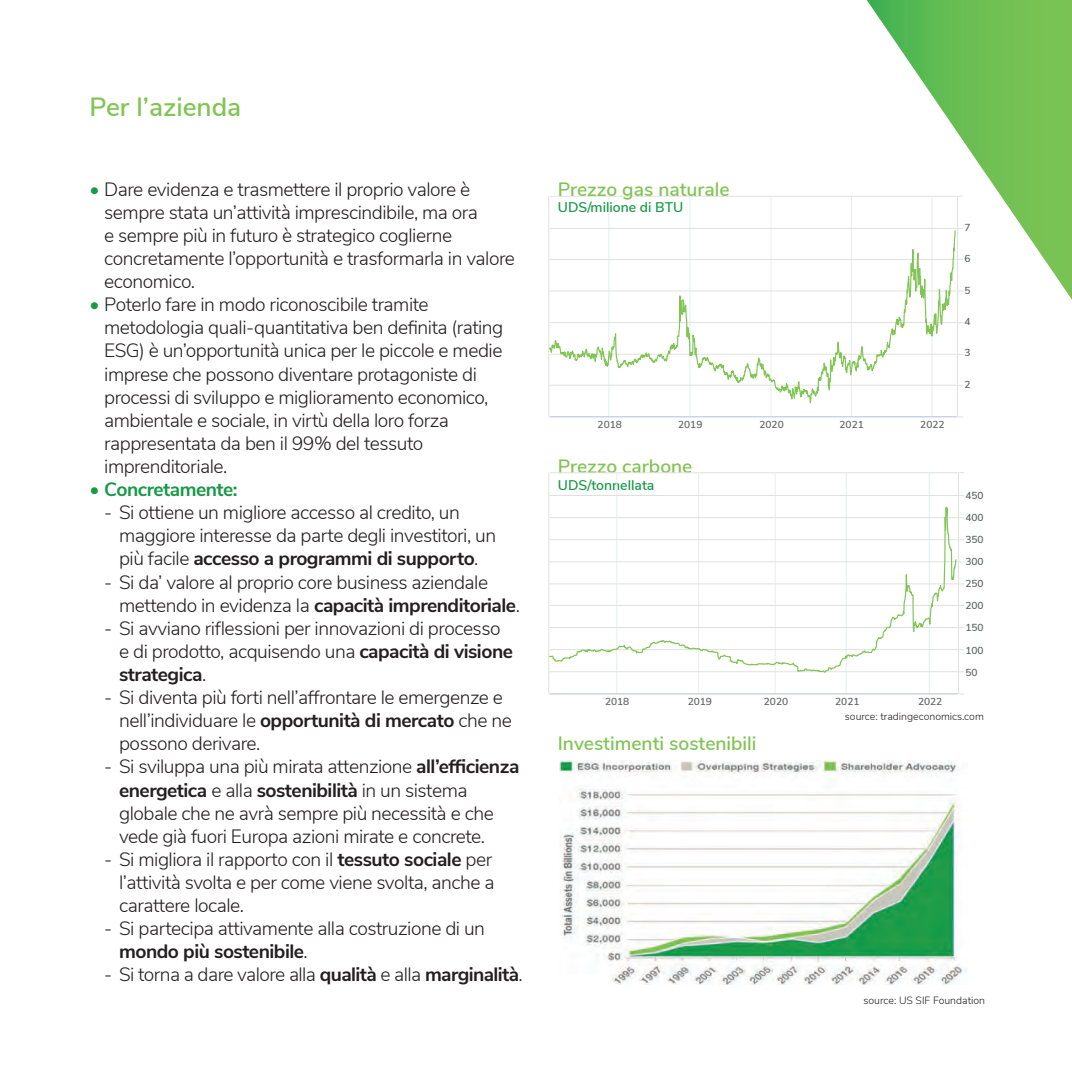
<style>
.page{position:relative;width:1072px;height:1072px;background:#fff}
.page>*{position:absolute;margin:0;border:0;box-sizing:border-box;transform-origin:0 0}
.t1{font:600 26.25px "Nunito Sans";color:#81c454}
.t2{font:300 19.25px/23.1px "Nunito Sans";letter-spacing:-.025em;color:#231f20}
.t3{font:600 19.25px "Nunito Sans";color:#81c454}
.t4{font:700 19.25px "Nunito Sans";letter-spacing:-.025em;color:#179947}
.t5{font:600 14px "Nunito Sans";color:#179947}
.t6{font:300 10.5px "Nunito Sans";color:#231f20}
.t7{font:600 10.15px "Nunito Sans";color:#5e6262}
.s1{color:#179947}
.s2{font-weight:300}
.s3{font-weight:700}
</style>
<div class="page">
<svg style="left:867px;top:0;width:204px;height:298px"></svg>
<hr style="left:608px;top:196px;width:1px;height:220px;background:#e5eef0">
<hr style="left:689px;top:196px;width:1px;height:220px;background:#e5eef0">
<hr style="left:770px;top:196px;width:1px;height:220px;background:#e5eef0">
<hr style="left:851px;top:196px;width:1px;height:220px;background:#e5eef0">
<hr style="left:931px;top:196px;width:1px;height:220px;background:#e5eef0">
<hr style="left:549px;top:416px;width:407px;height:1px;background:#bfcde5">
<hr style="left:548px;top:196px;width:1px;height:220px;background:#e0e1df">
<svg style="left:549px;top:196px;width:407px;height:216px"></svg>
<hr style="left:957px;top:196px;width:1px;height:220px;background:#e0e1df">
<hr style="left:616px;top:473px;width:1px;height:220px;background:#e5eef0">
<hr style="left:698px;top:473px;width:1px;height:220px;background:#e5eef0">
<hr style="left:774px;top:473px;width:1px;height:220px;background:#e5eef0">
<hr style="left:846px;top:473px;width:1px;height:220px;background:#e5eef0">
<hr style="left:929px;top:473px;width:1px;height:220px;background:#e5eef0">
<hr style="left:549px;top:472px;width:408px;height:1px;background:#e0e1df">
<hr style="left:549px;top:693px;width:408px;height:1px;background:#bfcde5">
<hr style="left:548px;top:473px;width:1px;height:220px;background:#e0e1df">
<svg style="left:549px;top:473px;width:408px;height:200px"></svg>
<hr style="left:958px;top:473px;width:1px;height:220px;background:#e0e1df">
<img style="left:559px;top:761px;width:408px;height:223px">
<h1 class="t1" style="left:89px;top:88px;width:153px">Per l’azienda</h1>
<p class="t2" style="left:104px;top:176px;width:412px;text-indent:-15px"><span class="s1">•</span> Dare evidenza e trasmettere il proprio valore è sempre stata un’attività imprescindibile, ma ora<br>e sempre più in futuro è strategico coglierne concretamente l’opportunità e trasformarla in valore economico.</p>
<p class="t2" style="left:104px;top:292px;width:400px;text-indent:-15px"><span class="s1">•</span> Poterlo fare in modo riconoscibile tramite metodologia quali-quantitativa ben definita (rating ESG) è un’opportunità unica per le piccole e medie imprese che possono diventare protagoniste di processi di sviluppo e miglioramento economico, ambientale e sociale, in virtù della loro forza rappresentata da ben il 99% del tessuto imprenditoriale.</p>
<p class="t4" style="left:89px;top:475px;width:150px"><span class="s2">•</span> Concretamente:</p>
<p class="t2" style="left:119px;top:500px;width:378px;text-indent:-15px">- Si ottiene un migliore accesso al credito, un maggiore interesse da parte degli investitori, un più facile <span class="s3">accesso a programmi di supporto</span>.</p>
<p class="t2" style="left:119px;top:569px;width:402px;text-indent:-15px">- Si da’ valore al proprio core business aziendale mettendo in evidenza la <span class="s3">capacità imprenditoriale</span>.</p>
<p class="t2" style="left:119px;top:615px;width:395px;text-indent:-15px">- Si avviano riflessioni per innovazioni di processo e di prodotto, acquisendo una <span class="s3">capacità di visione strategica</span>.</p>
<p class="t2" style="left:119px;top:684px;width:394px;text-indent:-15px">- Si diventa più forti nell’affrontare le emergenze e nell’individuare le <span class="s3">opportunità di mercato</span> che ne possono derivare.</p>
<p class="t2" style="left:119px;top:754px;width:402px;text-indent:-15px">- Si sviluppa una più mirata attenzione <span class="s3">all’efficienza energetica</span> e alla <span class="s3">sostenibilità</span> in un sistema globale che ne avrà sempre più necessità e che vede già fuori Europa azioni mirate e concrete.</p>
<p class="t2" style="left:119px;top:846px;width:377px;text-indent:-15px">- Si migliora il rapporto con il <span class="s3">tessuto sociale</span> per l’attività svolta e per come viene svolta, anche a carattere locale.</p>
<p class="t2" style="left:119px;top:915px;width:367px;text-indent:-15px">- Si partecipa attivamente alla costruzione di un <span class="s3">mondo più sostenibile</span>.</p>
<p class="t2" style="left:104px;top:962px;width:420px">- Si torna a dare valore alla <span class="s3">qualità</span> e alla <span class="s3">marginalità</span>.</p>
<p class="t3" style="left:558px;top:175px;width:173px">Prezzo gas naturale</p>
<p class="t5" style="left:558px;top:197px;width:127px">UDS/milione di BTU</p>
<p class="t7" style="left:597px;top:417px;width:26px">2018</p>
<p class="t7" style="left:678px;top:417px;width:26px">2019</p>
<p class="t7" style="left:759px;top:417px;width:26px">2020</p>
<p class="t7" style="left:839px;top:417px;width:26px">2021</p>
<p class="t7" style="left:920px;top:417px;width:26px">2022</p>
<p class="t3" style="left:558px;top:452px;width:136px">Prezzo carbone</p>
<p class="t5" style="left:558px;top:474px;width:98px">UDS/tonnellata</p>
<p class="t7" style="left:605px;top:694px;width:26px">2018</p>
<p class="t7" style="left:687px;top:694px;width:26px">2019</p>
<p class="t7" style="left:763px;top:694px;width:26px">2020</p>
<p class="t7" style="left:835px;top:694px;width:26px">2021</p>
<p class="t7" style="left:918px;top:694px;width:26px">2022</p>
<p class="t7" style="left:964px;top:219px;width:8px">7</p>
<p class="t7" style="left:964px;top:251px;width:8px">6</p>
<p class="t7" style="left:964px;top:283px;width:8px">5</p>
<p class="t7" style="left:964px;top:314px;width:8px">4</p>
<p class="t7" style="left:964px;top:345px;width:8px">3</p>
<p class="t7" style="left:964px;top:377px;width:8px">2</p>
<p class="t7" style="left:965px;top:488px;width:20px">450</p>
<p class="t7" style="left:965px;top:510px;width:20px">400</p>
<p class="t7" style="left:965px;top:532px;width:20px">350</p>
<p class="t7" style="left:965px;top:554px;width:20px">300</p>
<p class="t7" style="left:965px;top:576px;width:20px">250</p>
<p class="t7" style="left:965px;top:598px;width:20px">200</p>
<p class="t7" style="left:965px;top:620px;width:20px">150</p>
<p class="t7" style="left:965px;top:642px;width:20px">100</p>
<p class="t7" style="left:965px;top:664px;width:14px">50</p>
<p class="t3" style="left:558px;top:729px;width:200px">Investimenti sostenibili</p>
<p class="t6" style="left:845px;top:709px;width:140px">source: tradingeconomics.com</p>
<p class="t6" style="left:863px;top:993px;width:123px">source: US SIF Foundation</p>
</div>
